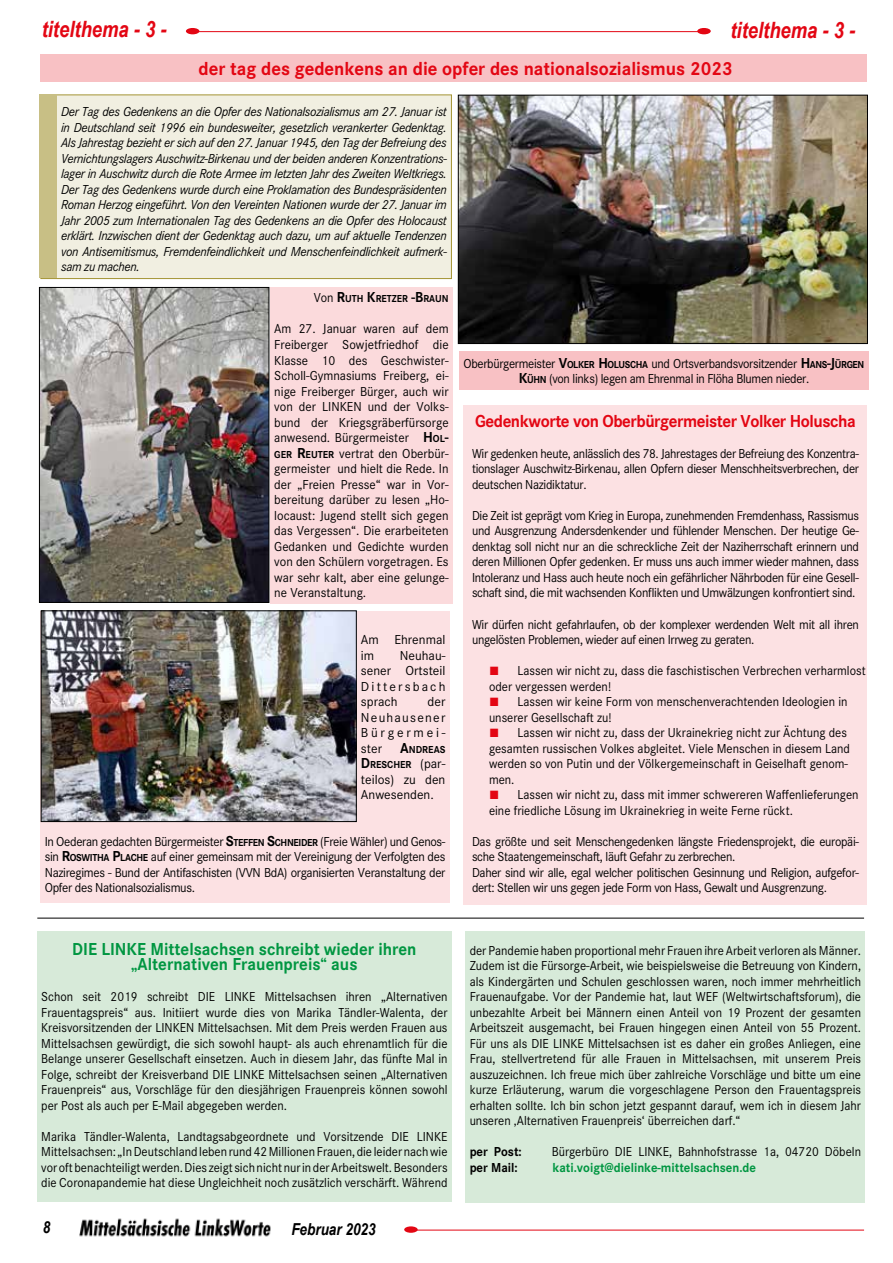
<style>
.page{position:relative;width:893px;height:1263px;background:#fff}
.page>*{position:absolute;margin:0;border:0;box-sizing:border-box;transform-origin:0 0}
.t1{font:italic 700 22.5px "Arial Narrow";color:#e30613}
.t2{font:700 19.5px "Corporate S";color:#e30613;scale:.96 1}
.t3{font:700 18px/15.5px "Corporate S";color:#009641;text-align:center;scale:.94 1}
.t4{font:700 18px "Corporate S";letter-spacing:-.025em;color:#e30613;scale:.94 1}
.t5{font:italic 700 16.5px "Arial Narrow";color:#000}
.t6{font:13.5px/15.6px "Corporate S";color:#000;text-align:justify;scale:.94 1}
.t7{font:italic 13.5px/15.6px "Corporate S";letter-spacing:-.025em;color:#000;text-align:justify;scale:.96 1}
.t8{font:13.5px/15.6px "Corporate S";letter-spacing:-.025em;color:#000;scale:.94 1}
.t9{font:13.5px/15.5px "Corporate S";color:#000;text-align:justify;scale:.96 1}
.t10{font:13.5px/15.6px "Corporate S";color:#000;text-align:justify;scale:.95 1}
.t11{font:13.5px/15.6px "Corporate S";color:#000}
.t12{font:700 13.5px "Corporate S";color:#009641;scale:.94 1}
.t13{font:700 13.5px "Corporate S";color:#000;scale:.94 1}
.t14{font:700 10.5px/15.6px "Corporate S";color:#000;scale:.96 1}
.t15{font:700 10.5px "Corporate S";color:#000;scale:.94 1}
.s1{font-weight:400;font-size:13.5px}
.s2{font-size:15px}
.s3{font-weight:700;font-size:15px}
.s4{font-weight:700;font-size:10.5px}
.s5{font-family:"Arial";font-weight:700;font-size:18px;color:#e30613}
</style>
<div class="page">
<hr style="left:405px;top:1230px;width:459px;height:1px;background:#e30613">
<img style="left:79px;top:1218px;width:192px;height:19px">
<hr style="left:187px;top:31px;width:515px;height:1px;background:#e30613">
<div style="left:40px;top:54px;width:827px;height:27px;background:#f8c1c4"></div>
<div style="left:463px;top:405px;width:404px;height:500px;background:#fce1e3"></div>
<div style="left:41px;top:95px;width:410px;height:184px;background:#f1efe1"></div>
<div style="left:40px;top:94px;width:412px;height:185px;border:1px solid #a49434"></div>
<div style="left:39px;top:95px;width:18px;height:183px;background:#c8bf85"></div>
<div style="left:186px;top:28px;width:13px;height:6px;background:#e30613;border-radius:50%"></div>
<div style="left:697px;top:28px;width:14px;height:6px;background:#e30613;border-radius:50%"></div>
<div style="left:404px;top:1226px;width:14px;height:7px;background:#e30613;border-radius:50%"></div>
<div style="left:37px;top:932px;width:415px;height:270px;background:#d7ead9"></div>
<div style="left:465px;top:932px;width:400px;height:271px;background:#d7ead9"></div>
<hr style="left:37px;top:918px;width:827px;height:1px;background:#000">
<img style="left:460px;top:97px;width:406px;height:245px">
<div style="left:458px;top:95px;width:410px;height:249px;border:1px solid #000"></div>
<div style="left:459px;top:351px;width:410px;height:38px;background:#f8c1c4"></div>
<img style="left:41px;top:289px;width:226px;height:312px">
<div style="left:39px;top:287px;width:230px;height:316px;border:1px solid #000"></div>
<div style="left:270px;top:287px;width:183px;height:317px;background:#fbdadc"></div>
<div style="left:40px;top:611px;width:410px;height:291px;background:#fce1e3"></div>
<img style="left:43px;top:612px;width:312px;height:208px">
<div style="left:41px;top:610px;width:316px;height:212px;border:1px solid #000"></div>
<h1 class="t1" style="left:42px;top:12px;width:126px">titelthema - 3 -</h1>
<h1 class="t1" style="left:730px;top:13px;width:126px">titelthema - 3 -</h1>
<h2 class="t2" style="left:199px;top:57px;width:558px">der tag des gedenkens an die opfer des nationalsozialismus 2023</h2>
<p class="t7" style="left:61px;top:104px;width:403px">Der Tag des Gedenkens an die Opfer des Nationalsozialismus am 27. Januar ist in Deutschland seit 1996 ein bundesweiter, gesetzlich verankerter Gedenktag.<br>Als Jahrestag bezieht er sich auf den 27. Januar 1945, den Tag der Befreiung des Vernichtungslagers Auschwitz-Birkenau und der beiden anderen Konzentrations&shy;lager in Auschwitz durch die Rote Armee im letzten Jahr des Zweiten Weltkriegs.<br>Der Tag des Gedenkens wurde durch eine Proklamation des Bundespräsidenten Roman Herzog eingeführt. Von den Vereinten Nationen wurde der 27. Januar im Jahr 2005 zum Internationalen Tag des Gedenkens an die Opfer des Holocaust erklärt. Inzwischen dient der Gedenktag auch dazu, um auf aktuelle Tendenzen von Antisemitismus, Fremdenfeindlichkeit und Menschenfeindlichkeit aufmerk&shy;sam zu machen.</p>
<p class="t15" style="left:314px;top:293px;width:143px"><span class="s1">Von</span> <span class="s2">R</span>UTH <span class="s2">K</span>RETZER <span class="s2">-B</span> RAUN</p>
<p class="t9" style="left:274px;top:321px;width:183px">Am 27. Januar waren auf dem Freiberger Sowjetfriedhof die Klasse 10 des Geschwister-Scholl-Gymnasiums Freiberg, ei&shy;nige Freiberger Bürger, auch wir von der LINKEN und der Volks&shy;bund der Kriegsgräberfürsorge anwesend. Bürgermeister <span class="s3">H</span> <span class="s4">OL</span><span class="s3">-</span><span class="s4">GER</span> <span class="s3">R</span><span class="s4">EUTER</span> vertrat den Oberbür&shy;germeister und hielt die Rede. In der „Freien Presse“ war in Vor&shy;bereitung darüber zu lesen „Ho&shy;locaust: Jugend stellt sich gegen das Vergessen“. Die erarbeiteten Gedanken und Gedichte wurden von den Schülern vorgetragen. Es war sehr kalt, aber eine gelunge&shy;ne Veranstaltung.</p>
<p class="t11" style="left:361px;top:632px;width:86px">Am Ehrenmal im</p>
<p class="t11" style="left:361px;top:647px;width:86px;text-align:justify;text-indent:39px">Neuhau&shy;sener Ortsteil Dittersbach sprach</p>
<p class="t11" style="left:361px;top:694px;width:86px;text-align:justify;text-indent:67px">der Neuhausener Bürgermei-</p>
<p class="t14" style="left:361px;top:742px;width:89px"><span class="s1">ster</span> <span class="s2">A</span>ND REAS<br><span class="s2">D</span>RESCHER <span class="s1">(par-</span></p>
<p class="t11" style="left:361px;top:771px;width:86px">teilos) zu den<br>Anwesenden.</p>
<p class="t10" style="left:45px;top:834px;width:423px">In Oederan gedachten Bürgermeister <span class="s3">S</span><span class="s4">TEFFEN</span> <span class="s3">S</span><span class="s4">CHNEIDER</span> (Freie Wähler) und Genos&shy;sin <span class="s3">R</span><span class="s4">OSWITHA</span> <span class="s3">P</span><span class="s4">LACHE</span> auf einer gemeinsam mit der Vereinigung der Verfolgten des Naziregimes - Bund der Antifaschisten (VVN BdA) organisierten Veranstaltung der Opfer des Nationalsozialismus.</p>
<p class="t8" style="left:464px;top:356px;width:426px;text-align:center">Oberbürgermeister <span class="s3">V</span><span class="s4">OLKER</span> <span class="s3">H</span> <span class="s4">OLUSCHA</span> und Ortsverbandsvorsitzender <span class="s3">H</span><span class="s4">ANS</span><span class="s3">-J</span><span class="s4">ÜRGEN<br></span><span class="s3">K</span><span class="s4">ÜHN</span> (von links) legen am Ehrenmal in Flöha Blumen nieder.</p>
<h3 class="t4" style="left:475px;top:410px;width:407px">Gedenkworte von Oberbürgermeister Volker Holuscha</h3>
<p class="t6" style="left:472px;top:446px;width:413px">Wir gedenken heute, anlässlich des 78. Jahrestages der Befreiung des Konzentra&shy;tionslager Auschwitz-Birkenau, allen Opfern dieser Menschheitsverbrechen, der deutschen Nazidiktatur.</p>
<p class="t6" style="left:472px;top:508px;width:413px">Die Zeit ist geprägt vom Krieg in Europa, zunehmenden Fremdenhass, Rassismus und Ausgrenzung Andersdenkender und fühlender Menschen. Der heutige Ge&shy;denktag soll nicht nur an die schreckliche Zeit der Naziherrschaft erinnern und deren Millionen Opfer gedenken. Er muss uns auch immer wieder mahnen, dass Intoleranz und Hass auch heute noch ein gefährlicher Nährboden für eine Gesell&shy;schaft sind, die mit wachsenden Konflikten und Umwälzungen konfrontiert sind.</p>
<p class="t8" style="left:472px;top:616px;width:413px">Wir dürfen nicht gefahrlaufen, ob der komplexer werdenden Welt mit all ihren ungelösten Problemen, wieder auf einen Irrweg zu geraten.</p>
<p class="t6" style="left:489px;top:663px;width:402px"><span class="s5">■</span> Lassen wir nicht zu, dass die faschistischen Verbrechen verharmlost oder vergessen werden!</p>
<p class="t6" style="left:489px;top:694px;width:383px"><span class="s5">■</span> Lassen wir keine Form von menschenverachtenden Ideologien in unserer Gesellschaft zu!</p>
<p class="t6" style="left:489px;top:725px;width:386px;text-align:left"><span class="s5">■</span> Lassen wir nicht zu, dass der Ukrainekrieg nicht zur Ächtung des gesamten russischen Volkes abgleitet. Viele Menschen in diesem Land werden so von Putin und der Völkergemeinschaft in Geiselhaft genom&shy;men.</p>
<p class="t6" style="left:489px;top:787px;width:395px"><span class="s5">■</span> Lassen wir nicht zu, dass mit immer schwereren Waffenlieferungen eine friedliche Lösung im Ukrainekrieg in weite Ferne rückt.</p>
<p class="t8" style="left:472px;top:834px;width:413px">Das größte und seit Menschengedenken längste Friedensprojekt, die europäi&shy;sche Staatengemeinschaft, läuft Gefahr zu zerbrechen.<br>Daher sind wir alle, egal welcher politischen Gesinnung und Religion, aufgefor&shy;dert: Stellen wir uns gegen jede Form von Hass, Gewalt und Ausgrenzung.</p>
<h3 class="t3" style="left:72px;top:941px;width:368px">DIE LINKE Mittelsachsen schreibt wieder ihren „Alternativen Frauenpreis“ aus</h3>
<p class="t6" style="left:41px;top:989px;width:434px">Schon seit 2019 schreibt DIE LINKE Mittelsachsen ihren „Alternativen Frauentagspreis“ aus. Initiiert wurde dies von Marika Tändler-Walenta, der Kreisvorsitzenden der LINKEN Mittelsachsen. Mit dem Preis werden Frauen aus Mittelsachsen gewürdigt, die sich sowohl haupt- als auch ehrenamtlich für die Belange unserer Gesellschaft einsetzen. Auch in diesem Jahr, das fünfte Mal in Folge, schreibt der Kreisverband DIE LINKE Mittelsachsen seinen „Alternativen Frauenpreis“ aus, Vorschläge für den diesjährigen Frauenpreis können sowohl per Post als auch per E-Mail abgegeben werden.</p>
<p class="t6" style="left:41px;top:1129px;width:434px">Marika Tändler-Walenta, Landtagsabgeordnete und Vorsitzende DIE LINKE Mittelsachsen: „In Deutschland leben rund 42 Millionen Frauen, die leider nach wie vor oft benachteiligt werden. Dies zeigt sich nicht nur in der Arbeitswelt. Besonders die Coronapandemie hat diese Ungleichheit noch zusätzlich verschärft. Während</p>
<p class="t5" style="left:43px;top:1214px;width:9px">8</p>
<p class="t5" style="left:291px;top:1216px;width:86px">Februar 2023</p>
<p class="t6" style="left:470px;top:942px;width:418px">der Pandemie haben proportional mehr Frauen ihre Arbeit verloren als Männer.<br>Zudem ist die Fürsorge-Arbeit, wie beispielsweise die Betreuung von Kindern, als Kindergärten und Schulen geschlossen waren, noch immer mehrheitlich Frauenaufgabe. Vor der Pandemie hat, laut WEF (Weltwirtschaftsforum), die unbezahlte Arbeit bei Männern einen Anteil von 19 Prozent der gesamten Arbeitszeit ausgemacht, bei Frauen hingegen einen Anteil von 55 Prozent.<br>Für uns als DIE LINKE Mittelsachsen ist es daher ein großes Anliegen, eine Frau, stellvertretend für alle Frauen in Mittelsachsen, mit unserem Preis auszuzeichnen. Ich freue mich über zahlreiche Vorschläge und bitte um eine kurze Erläuterung, warum die vorgeschlagene Person den Frauentagspreis erhalten sollte. Ich bin schon jetzt gespannt darauf, wem ich in diesem Jahr unseren ‚Alternativen Frauenpreis‘ überreichen darf.“</p>
<p class="t13" style="left:470px;top:1144px;width:57px">per Post:</p>
<p class="t6" style="left:552px;top:1144px;width:331px">Bürgerbüro DIE LINKE, Bahnhofstrasse 1a, 04720 Döbeln</p>
<p class="t13" style="left:470px;top:1160px;width:53px">per Mail:</p>
<p class="t12" style="left:553px;top:1160px;width:218px">kati.voigt@dielinke-mittelsachsen.de</p>
</div>
